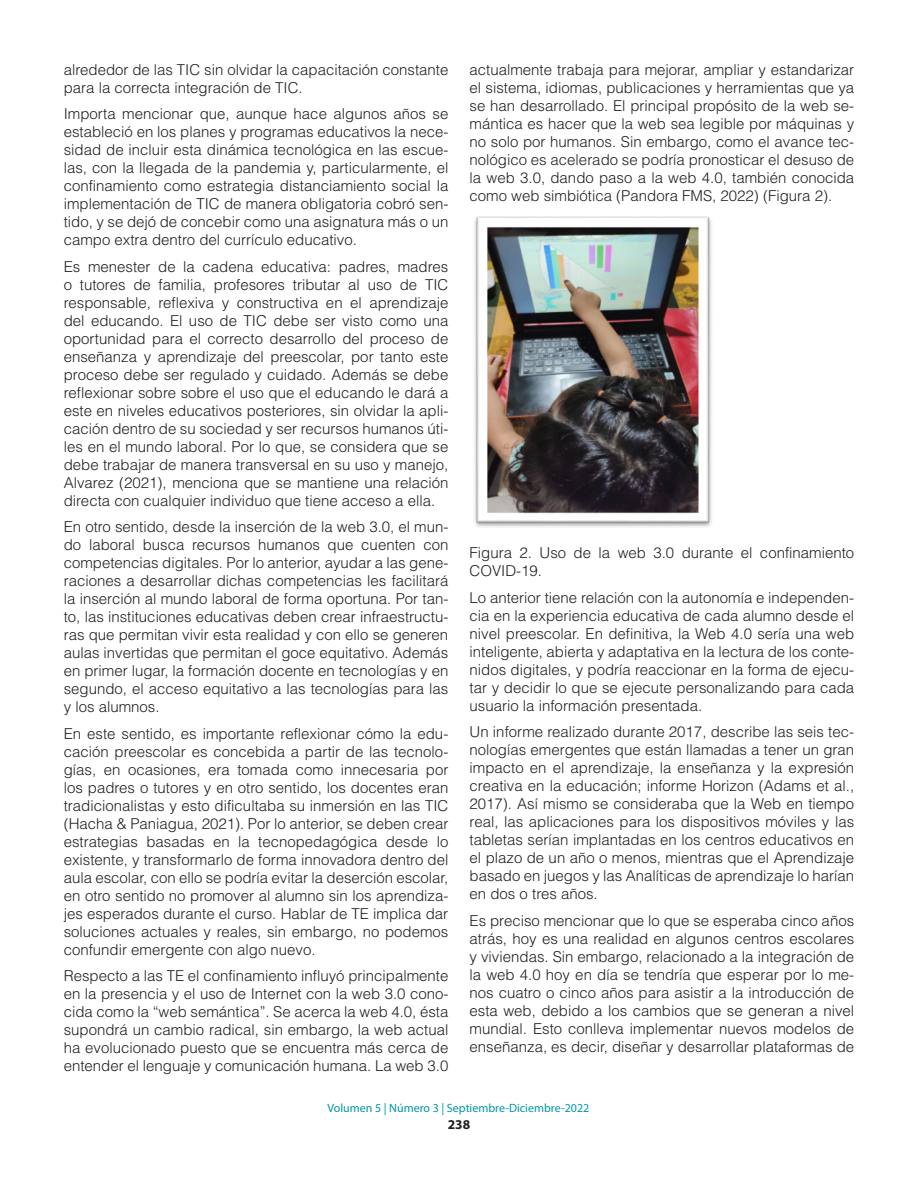
<style>
.page{position:relative;width:918px;height:1188px;background:#fff}
.page>*{position:absolute;margin:0;border:0;box-sizing:border-box;transform-origin:0 0}
.TEXTO{font:300 15px/18px "Helvetica LT Std";color:#231f20;text-align:justify}
.t1{font:700 13.5px "Myriad Pro";color:#231f20}
.t2{font:12px "Myriad Pro";color:#0096a5}
</style>
<div class="page">
<img style="left:474px;top:216px;width:238px;height:311px">
<p class="TEXTO" style="left:64px;top:60px;width:386px">alrededor de las TIC sin olvidar la capacitación constante para la correcta integración de TIC.</p>
<p class="TEXTO" style="left:64px;top:105px;width:386px">Importa mencionar que, aunque hace algunos años se estableció en los planes y programas educativos la nece&shy;sidad de incluir esta dinámica tecnológica en las escue&shy;las, con la llegada de la pandemia y, particularmente, el confinamiento como estrategia distanciamiento social la implementación de TIC de manera obligatoria cobró sen&shy;tido, y se dejó de concebir como una asignatura más o un campo extra dentro del currículo educativo.</p>
<p class="TEXTO" style="left:64px;top:257px;width:386px">Es menester de la cadena educativa: padres, madres o tutores de familia, profesores tributar al uso de TIC responsable, reflexiva y constructiva en el aprendizaje del educando. El uso de TIC debe ser visto como una oportunidad para el correcto desarrollo del proceso de enseñanza y aprendizaje del preescolar, por tanto este proceso debe ser regulado y cuidado. Además se debe reflexionar sobre sobre el uso que el educando le dará a este en niveles educativos posteriores, sin olvidar la apli&shy;cación dentro de su sociedad y ser recursos humanos úti&shy;les en el mundo laboral. Por lo que, se considera que se debe trabajar de manera transversal en su uso y manejo, Alvarez (2021), menciona que se mantiene una relación directa con cualquier individuo que tiene acceso a ella.</p>
<p class="TEXTO" style="left:64px;top:518px;width:386px">En otro sentido, desde la inserción de la web 3.0, el mun&shy;do laboral busca recursos humanos que cuenten con competencias digitales. Por lo anterior, ayudar a las gene&shy;raciones a desarrollar dichas competencias les facilitará la inserción al mundo laboral de forma oportuna. Por tan&shy;to, las instituciones educativas deben crear infraestructu&shy;ras que permitan vivir esta realidad y con ello se generen aulas invertidas que permitan el goce equitativo. Además en primer lugar, la formación docente en tecnologías y en segundo, el acceso equitativo a las tecnologías para las y los alumnos.</p>
<p class="TEXTO" style="left:64px;top:724px;width:386px">En este sentido, es importante reflexionar cómo la edu&shy;cación preescolar es concebida a partir de las tecnolo&shy;gías, en ocasiones, era tomada como innecesaria por los padres o tutores y en otro sentido, los docentes eran tradicionalistas y esto dificultaba su inmersión en las TIC (Hacha &amp; Paniagua, 2021). Por lo anterior, se deben crear estrategias basadas en la tecnopedagógica desde lo existente, y transformarlo de forma innovadora dentro del aula escolar, con ello se podría evitar la deserción escolar, en otro sentido no promover al alumno sin los aprendiza&shy;jes esperados durante el curso. Hablar de TE implica dar soluciones actuales y reales, sin embargo, no podemos confundir emergente con algo nuevo.</p>
<p class="TEXTO" style="left:64px;top:967px;width:386px">Respecto a las TE el confinamiento influyó principalmente en la presencia y el uso de Internet con la web 3.0 cono&shy;cida como la “web semántica”. Se acerca la web 4.0, ésta supondrá un cambio radical, sin embargo, la web actual ha evolucionado puesto que se encuentra más cerca de entender el lenguaje y comunicación humana. La web 3.0</p>
<p class="TEXTO" style="left:470px;top:60px;width:386px">actualmente trabaja para mejorar, ampliar y estandarizar el sistema, idiomas, publicaciones y herramientas que ya se han desarrollado. El principal propósito de la web se&shy;mántica es hacer que la web sea legible por máquinas y no solo por humanos. Sin embargo, como el avance tec&shy;nológico es acelerado se podría pronosticar el desuso de la web 3.0, dando paso a la web 4.0, también conocida como web simbiótica (Pandora FMS, 2022) (Figura 2).</p>
<p class="TEXTO" style="left:470px;top:544px;width:386px">Figura 2. Uso de la web 3.0 durante el confinamiento<br>COVID-19.</p>
<p class="TEXTO" style="left:470px;top:588px;width:386px">Lo anterior tiene relación con la autonomía e independen&shy;cia en la experiencia educativa de cada alumno desde el nivel preescolar. En definitiva, la Web 4.0 sería una web inteligente, abierta y adaptativa en la lectura de los conte&shy;nidos digitales, y podría reaccionar en la forma de ejecu&shy;tar y decidir lo que se ejecute personalizando para cada usuario la información presentada.</p>
<p class="TEXTO" style="left:470px;top:723px;width:386px">Un informe realizado durante 2017, describe las seis tec&shy;nologías emergentes que están llamadas a tener un gran impacto en el aprendizaje, la enseñanza y la expresión creativa en la educación; informe Horizon (Adams et al., 2017). Así mismo se consideraba que la Web en tiempo real, las aplicaciones para los dispositivos móviles y las tabletas serían implantadas en los centros educativos en el plazo de un año o menos, mientras que el Aprendizaje basado en juegos y las Analíticas de aprendizaje lo harían en dos o tres años.</p>
<p class="TEXTO" style="left:470px;top:911px;width:386px">Es preciso mencionar que lo que se esperaba cinco años atrás, hoy es una realidad en algunos centros escolares y viviendas. Sin embargo, relacionado a la integración de la web 4.0 hoy en día se tendría que esperar por lo me&shy;nos cuatro o cinco años para asistir a la introducción de esta web, debido a los cambios que se generan a nivel mundial. Esto conlleva implementar nuevos modelos de enseñanza, es decir, diseñar y desarrollar plataformas de</p>
<p class="t2" style="left:328px;top:1101px;width:263px">Volumen 5 | Número 3 | Septiembre-Diciembre-2022</p>
<p class="t1" style="left:448px;top:1116px;width:24px">238</p>
</div>
